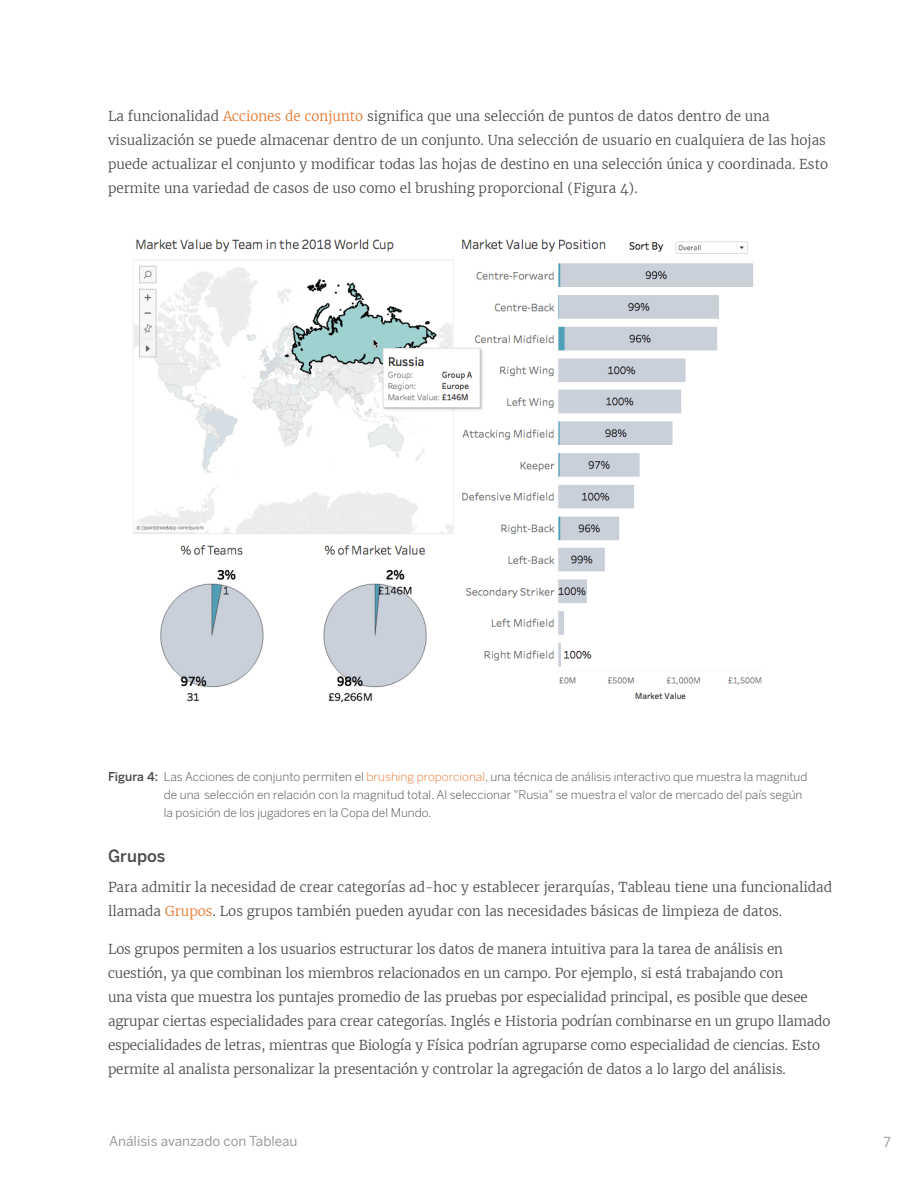
<style>
.page{position:relative;width:918px;height:1188px;background:#fff}
.page>*{position:absolute;margin:0;border:0;box-sizing:border-box;transform-origin:0 0}
.BODYCOPY-standard{font:500 16.5px "Benton Sans";color:#4b4b4b}
.BODYCOPY-standard-2{font:300 13.5px/24px "Merriweather";letter-spacing:-.01em;color:#4b4b4b}
.t1{font:13.5px "Benton Sans";color:#9b9b9b}
.BODYCOPY-standard-3{font:300 12px/18px "Benton Sans";color:#4b4b4b}
.s1{color:#e8762c}
.s2{font-weight:500}
</style>
<div class="page">
<img style="left:133px;top:239px;width:629px;height:464px">
<p class="BODYCOPY-standard-2" style="left:108px;top:104px;width:722px">La funcionalidad <span class="s1">Acciones de conjunto</span> significa que una selección de puntos de datos dentro de una visualización se puede almacenar dentro de un conjunto. Una selección de usuario en cualquiera de las hojas puede actualizar el conjunto y modificar todas las hojas de destino en una selección única y coordinada. Esto permite una variedad de casos de uso como el brushing proporcional (Figura 4).</p>
<p class="BODYCOPY-standard-3" style="left:164px;top:768px;width:645px;text-indent:-56px"><span class="s2">Figura 4:</span> Las Acciones de conjunto permiten el <span class="s1">brushing proporcional</span>, una técnica de análisis interactivo que muestra la magnitud de una selección en relación con la magnitud total. Al seleccionar "Rusia" se muestra el valor de mercado del país según la posición de los jugadores en la Copa del Mundo.</p>
<p class="BODYCOPY-standard" style="left:108px;top:845px;width:59px">Grupos</p>
<p class="BODYCOPY-standard-2" style="left:108px;top:875px;width:726px">Para admitir la necesidad de crear categorías ad-hoc y establecer jerarquías, Tableau tiene una funcionalidad llamada <span class="s1">Grupos</span>. Los grupos también pueden ayudar con las necesidades básicas de limpieza de datos.</p>
<p class="BODYCOPY-standard-2" style="left:108px;top:937px;width:724px">Los grupos permiten a los usuarios estructurar los datos de manera intuitiva para la tarea de análisis en cuestión, ya que combinan los miembros relacionados en un campo. Por ejemplo, si está trabajando con<br>una vista que muestra los puntajes promedio de las pruebas por especialidad principal, es posible que desee agrupar ciertas especialidades para crear categorías. Inglés e Historia podrían combinarse en un grupo llamado especialidades de letras, mientras que Biología y Física podrían agruparse como especialidad de ciencias. Esto permite al analista personalizar la presentación y controlar la agregación de datos a lo largo del análisis.</p>
<p class="t1" style="left:109px;top:1133px;width:190px">Análisis avanzado con Tableau</p>
<p class="t1" style="left:884px;top:1134px;width:9px">7</p>
</div>
